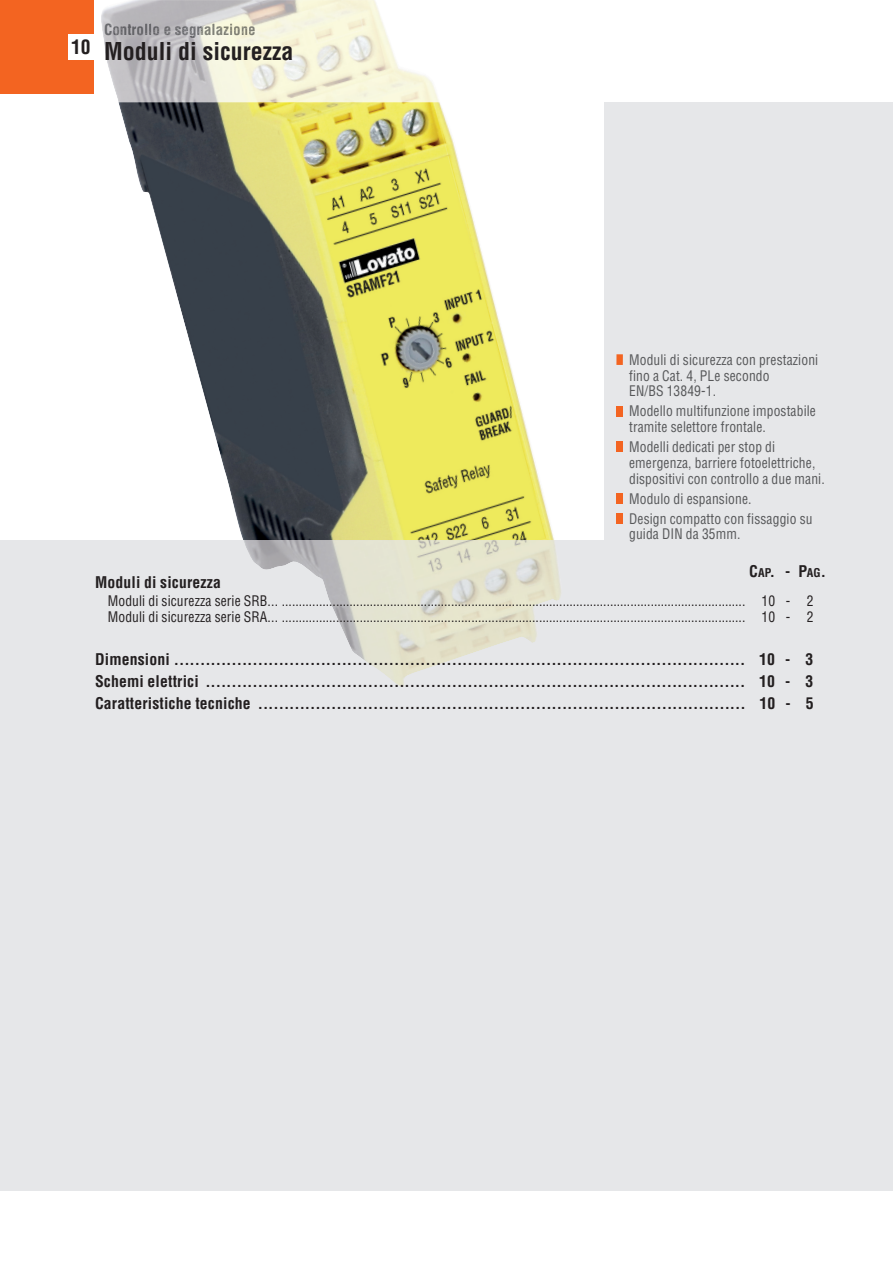
<style>
.page{position:relative;width:893px;height:1263px;background:#fff}
.page>*{position:absolute;margin:0;border:0;box-sizing:border-box;transform-origin:0 0}
.t1{font:700 condensed 24px "Helvetica";color:#231f20}
.t2{font:700 condensed 19.5px "Helvetica";color:#231f20}
.t3{font:700 condensed 15.75px/22px "Helvetica";color:#231f20;text-align:justify}
.t4{font:700 condensed 15px "Helvetica";color:#616165}
.t5{font:condensed 14.25px/16.5px "Helvetica";color:#231f20;scale:.95 1}
.t6{font:condensed 14.25px/15.8px "Helvetica";letter-spacing:.01em;color:#57585a;scale:.95 1}
.s1{color:#696a6e}
.s2{color:#6c6d70}
.s3{color:#626266}
.s4{color:#626166}
.s5{color:#636367}
.s6{color:#6d6e72}
.s7{color:#7f8077}
.s8{color:#7f7e71}
.s9{color:#7f7f71}
.s10{color:#7f7e70}
.s11{color:#7e7d70}
.s12{color:#7f7f76}
.s13{font-size:11.85px}
</style>
<div class="page">
<div style="left:0;top:102px;width:893px;height:1088px;background:#e6e7e9"></div>
<img style="left:101px;top:0;width:338px;height:102px">
<img style="left:306px;top:540px;width:255px;height:147px">
<img style="left:244px;top:540px;width:62px;height:30px">
<svg style="left:105px;top:23px;width:150px;height:15px;background:#d1d0ca"></svg>
<div style="left:0;top:0;width:94px;height:94px;background:#f36421"></div>
<div style="left:68px;top:34px;width:28px;height:26px;background:#fff"></div>
<div style="left:0;top:102px;width:604px;height:438px;background:#fff"></div>
<img style="left:118px;top:102px;width:436px;height:438px">
<div style="left:616px;top:354px;width:7px;height:11px;background:#f36421"></div>
<div style="left:616px;top:406px;width:7px;height:10px;background:#f36421"></div>
<div style="left:616px;top:442px;width:7px;height:10px;background:#f36421"></div>
<div style="left:616px;top:513px;width:7px;height:11px;background:#f36421"></div>
<div style="left:616px;top:493px;width:7px;height:11px;background:#f36421"></div>
<p class="t2" style="left:71px;top:40px;width:21px">10</p>
<p class="t4" style="left:104px;top:24px;width:153px"><span class="s1">C</span><span class="s2">o</span><span class="s3">n</span>trollo <span class="s3">e</span> <span class="s4">s</span><span class="s5">e</span><span class="s6">gn</span><span class="s7">ala</span><span class="s8">z</span><span class="s9">i</span><span class="s10">o</span><span class="s11">n</span><span class="s12">e</span></p>
<h1 class="t1" style="left:104px;top:42px;width:191px">Moduli di sicurezza</h1>
<p class="t6" style="left:629px;top:353px;width:201px">Moduli di sicurezza con prestazioni fino a Cat. 4, PLe secondo<br>EN/BS 13849-1.</p>
<p class="t6" style="left:629px;top:405px;width:198px">Modello multifunzione impostabile tramite selettore frontale.</p>
<p class="t6" style="left:629px;top:440px;width:207px">Modelli dedicati per stop di emergenza, barriere fotoelettriche, dispositivi con controllo a due mani.</p>
<p class="t6" style="left:629px;top:490px;width:195px;line-height:20px">Modulo di espansione.<br>Design compatto con fissaggio su</p>
<p class="t6" style="left:629px;top:528px;width:119px">guida DIN da 35mm.</p>
<p class="t3" style="left:749px;top:561px;width:79px">C<span class="s13">AP</span>. - P<span class="s13">AG</span>.</p>
<p class="t3" style="left:95px;top:573px;width:127px">Moduli di sicurezza</p>
<p class="t5" style="left:108px;top:594px;width:744px">Moduli di sicurezza serie SRB... ......................................................................................................................................... 10 - 2<br>Moduli di sicurezza serie SRA... ......................................................................................................................................... 10 - 2</p>
<p class="t3" style="left:95px;top:650px;width:720px">Dimensioni ............................................................................................................. 10 - 3<br>Schemi elettrici ....................................................................................................... 10 - 3<br>Caratteristiche tecniche ............................................................................................. 10 - 5</p>
</div>
